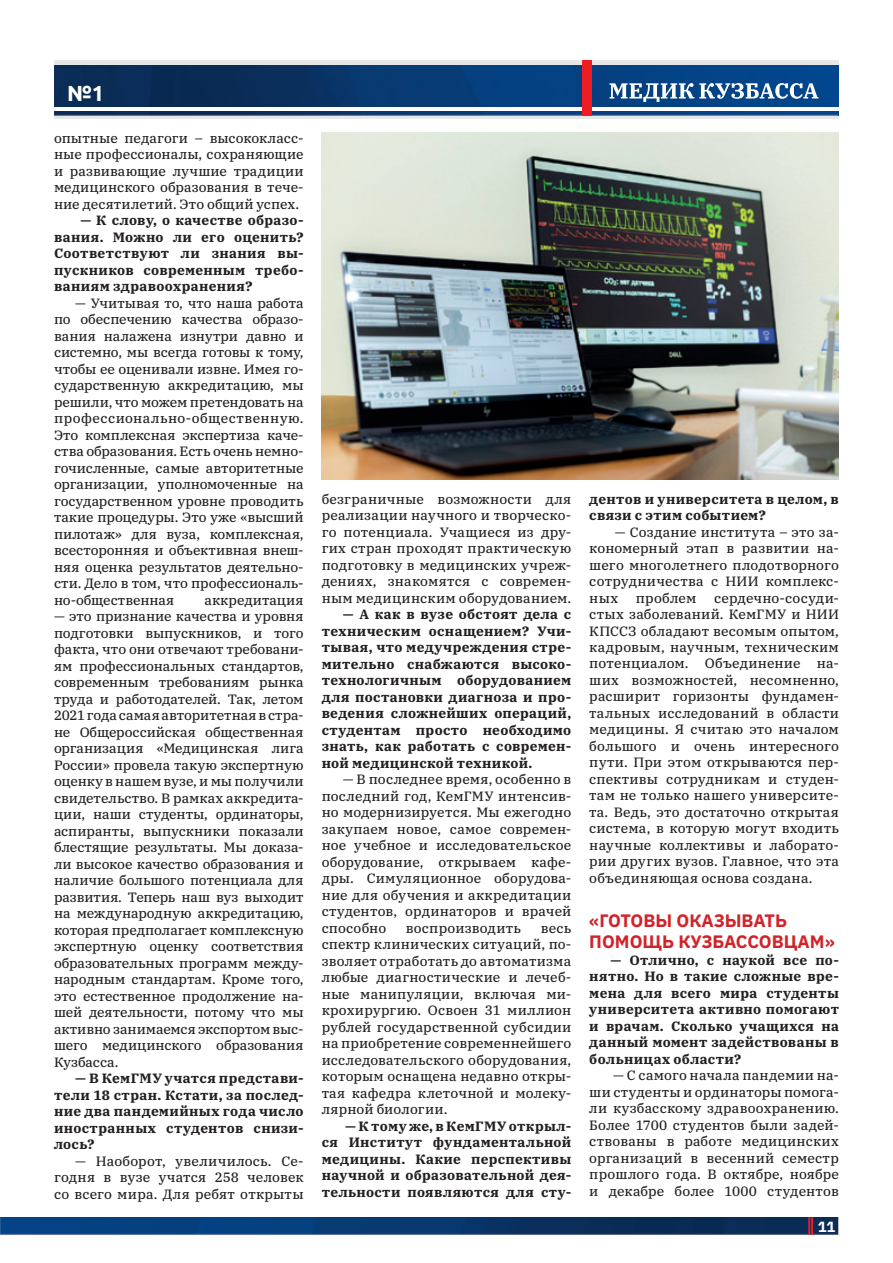
<style>
.page{position:relative;width:893px;height:1263px;background:#fff}
.page>*{position:absolute;margin:0;border:0;box-sizing:border-box;transform-origin:0 0}
.t1{font:700 21.9px "Ubuntu";color:#fff}
.t2{font:700 18px/21.6px "IBM Plex Sans";color:#d1232a}
.t3{font:700 14.7px "IBM Plex Sans";color:#fff}
.t4{font:13.5px/16.5px "IBM Plex Serif Text";letter-spacing:.01em;color:#231f20;text-align:justify}
.t5{font:700 13.5px/16.5px "IBM Plex Serif";letter-spacing:.025em;color:#231f20;text-align:justify}
</style>
<div class="page">
<img style="left:1px;top:1217px;width:837px;height:18px">
<svg style="left:808px;top:1217px;width:5px;height:18px"></svg>
<svg style="left:0;top:1217px;width:1px;height:18px"></svg>
<div style="left:54px;top:60px;width:785px;height:58px;background:linear-gradient(to right,#e6e7e9,#e6e7e9)"></div>
<img style="left:54px;top:65px;width:783px;height:50px">
<hr style="left:54px;top:107px;width:785px;height:4px;background:#fff">
<svg style="left:609px;top:83px;width:209px;height:19px"></svg>
<div style="left:582px;top:60px;width:10px;height:55px;background:#ee1d23"></div>
<img style="left:322px;top:132px;width:517px;height:348px">
<h1 class="t1" style="left:67px;top:80px;width:38px">№1</h1>
<p class="t4" style="left:54px;top:129px;width:251px">опытные педагоги – высококласс&shy;ные профессионалы, сохраняющие и развивающие лучшие традиции медицинского образования в тече&shy;ние десятилетий. Это общий успех.</p>
<p class="t5" style="left:54px;top:211px;width:251px;text-indent:26px">— К слову, о качестве образо&shy;вания. Можно ли его оценить?<br>Соответствуют ли знания вы&shy;пускников современным требо&shy;ваниям здравоохранения?</p>
<p class="t4" style="left:54px;top:294px;width:251px;text-indent:21px">— Учитывая то, что наша работа по обеспечению качества образо&shy;вания налажена изнутри давно и системно, мы всегда готовы к тому, чтобы ее оценивали извне. Имея го&shy;сударственную аккредитацию, мы решили, что можем претендовать на профессионально-общественную.<br>Это комплексная экспертиза каче&shy;ства образования. Есть очень немно&shy;гочисленные, самые авторитетные организации, уполномоченные на государственном уровне проводить такие процедуры. Это уже «высший пилотаж» для вуза, комплексная, всесторонняя и объективная внеш&shy;няя оценка результатов деятельно&shy;сти. Дело в том, что профессиональ&shy;но-общественная</p>
<p class="t4" style="left:204px;top:590px;width:101px">аккредитация</p>
<p class="t4" style="left:54px;top:607px;width:251px">— это признание качества и уровня подготовки выпускников, и того факта, что они отвечают требовани&shy;ям профессиональных стандартов, современным требованиям рынка труда и работодателей. Так, летом 2021 года самая авторитетная в стра&shy;не Общероссийская общественная организация «Медицинская лига России» провела такую экспертную оценку в нашем вузе, и мы получили свидетельство. В рамках аккредита&shy;ции, наши студенты, ординаторы, аспиранты, выпускники показали блестящие результаты. Мы доказа&shy;ли высокое качество образования и наличие большого потенциала для развития. Теперь наш вуз выходит на международную аккредитацию, которая предполагает комплексную экспертную оценку соответствия образовательных программ между&shy;народным стандартам. Кроме того, это естественное продолжение на&shy;шей деятельности, потому что мы активно занимаемся экспортом выс&shy;шего медицинского образования Кузбасса.</p>
<p class="t5" style="left:54px;top:1069px;width:251px;text-indent:21px">— В КемГМУ учатся представи&shy;тели 18 стран. Кстати, за послед&shy;ние два пандемийных года число иностранных студентов снизи&shy;лось?</p>
<p class="t4" style="left:54px;top:1151px;width:251px;text-indent:21px">— Наоборот, увеличилось. Се&shy;годня в вузе учатся 258 человек со всего мира. Для ребят открыты</p>
<p class="t4" style="left:322px;top:489px;width:251px">безграничные возможности для реализации научного и творческо&shy;го потенциала. Учащиеся из дру&shy;гих стран проходят практическую подготовку в медицинских учреж&shy;дениях, знакомятся с современ&shy;ным медицинским оборудованием.</p>
<p class="t5" style="left:322px;top:605px;width:251px;text-indent:21px">— А как в вузе обстоят дела с техническим оснащением? Учи&shy;тывая, что медучреждения стре&shy;мительно снабжаются высоко&shy;технологичным оборудованием для постановки диагноза и про&shy;ведения сложнейших операций, студентам просто необходимо знать, как работать с современ&shy;ной медицинской техникой.</p>
<p class="t4" style="left:322px;top:770px;width:251px;text-indent:21px">— В последнее время, особенно в последний год, КемГМУ интенсив&shy;но модернизируется. Мы ежегодно закупаем новое, самое современ&shy;ное учебное и исследовательское оборудование, открываем кафе&shy;дры. Симуляционное оборудова&shy;ние для обучения и аккредитации студентов, ординаторов и врачей способно</p>
<p class="t4" style="left:322px;top:918px;width:251px;text-indent:219px">весь спектр клинических ситуаций, по&shy;зволяет отработать до автоматизма любые диагностические и лечеб&shy;ные манипуляции, включая ми&shy;крохирургию. Освоен 31 миллион рублей государственной субсидии на приобретение современнейшего исследовательского оборудования, которым оснащена недавно откры&shy;тая кафедра клеточной и молеку&shy;лярной биологии.</p>
<p class="t5" style="left:322px;top:1116px;width:251px;text-indent:24px">— К тому же, в КемГМУ открыл&shy;ся Институт фундаментальной медицины. Какие перспективы научной и образовательной дея&shy;тельности появляются для сту-</p>
<p class="t4" style="left:406px;top:918px;width:117px">воспроизводить</p>
<p class="t5" style="left:589px;top:489px;width:251px">дентов и университета в целом, в связи с этим событием?</p>
<p class="t4" style="left:589px;top:522px;width:251px;text-indent:25px">— Создание института – это за&shy;кономерный этап в развитии на&shy;шего многолетнего плодотворного сотрудничества с НИИ комплекс&shy;ных</p>
<p class="t4" style="left:636px;top:588px;width:62px">проблем</p>
<p class="t4" style="left:589px;top:588px;width:251px;text-indent:125px">сердечно-сосуди&shy;стых заболеваний. КемГМУ и НИИ КПССЗ обладают весомым опытом, кадровым, научным, техническим потенциалом. Объединение на&shy;ших возможностей, несомненно, расширит горизонты фундамен&shy;тальных исследований в области медицины. Я считаю это началом большого и очень интересного пути. При этом открываются пер&shy;спективы сотрудникам и студен&shy;там не только нашего университе&shy;та. Ведь, это достаточно открытая система, в которую могут входить научные коллективы и лаборато&shy;рии других вузов. Главное, что эта объединяющая основа создана.</p>
<h2 class="t2" style="left:589px;top:908px;width:247px">«ГОТОВЫ ОКАЗЫВАТЬ<br>ПОМОЩЬ КУЗБАССОВЦАМ»</h2>
<p class="t5" style="left:589px;top:950px;width:251px;text-indent:21px">— Отлично, с наукой все по&shy;нятно. Но в такие сложные вре&shy;мена для всего мира студенты университета активно помогают и врачам. Сколько учащихся на данный момент задействованы в больницах области?</p>
<p class="t4" style="left:589px;top:1066px;width:251px;text-indent:24px">— С самого начала пандемии на&shy;ши студенты и ординаторы помога&shy;ли кузбасскому здравоохранению.<br>Более 1700 студентов были задей&shy;ствованы в работе медицинских организаций в весенний семестр прошлого года. В октябре, ноябре и декабре более 1000 студентов</p>
<p class="t3" style="left:818px;top:1215px;width:19px">11</p>
</div>
